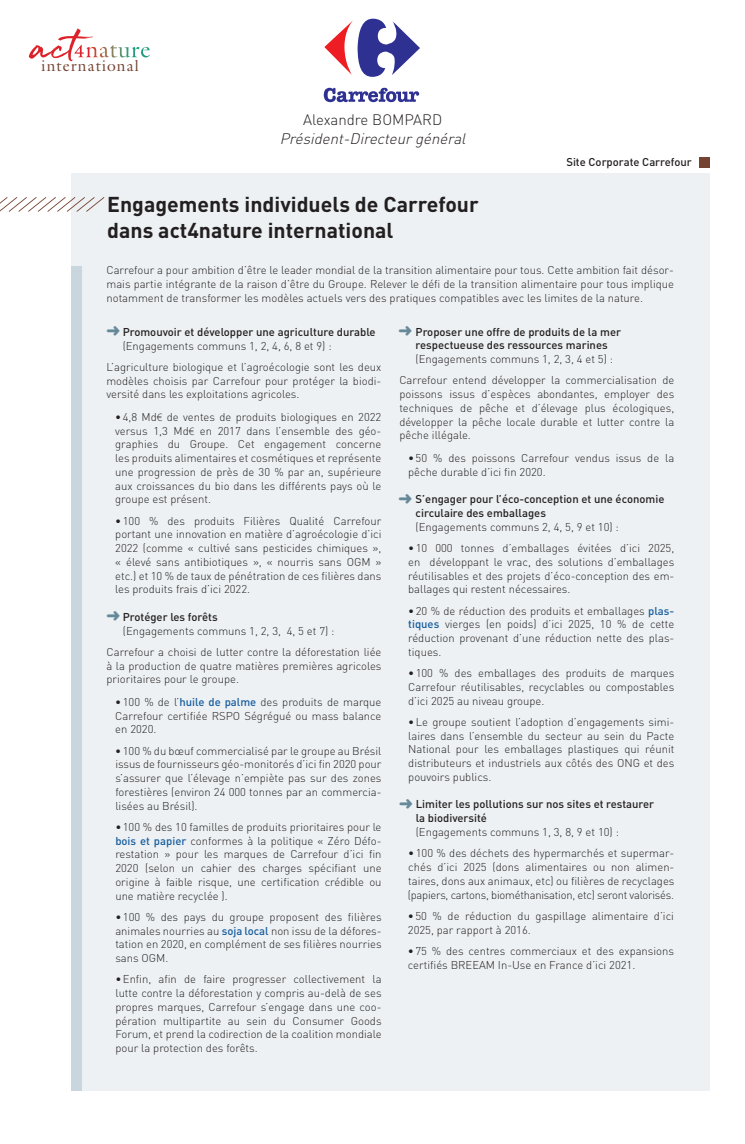
<style>
.page{position:relative;width:745px;height:1144px;background:#fff}
.page>*{position:absolute;margin:0;border:0;box-sizing:border-box;transform-origin:0 0}
.t1{font:700 21.25px/26.2px "DIN";color:#231f20}
.t2{font:15.5px "Galliard Pro";letter-spacing:.07em;color:#744332}
.t3{font:italic 300 15px "DIN";color:#231f20}
.t4{font:300 15px "DIN";color:#231f20}
.t5{font:300 11.25px/13.8px "DIN";color:#231f20;text-align:justify}
.t6{font:500 11.25px/13.8px "DIN";color:#231f20}
.s1{font-family:"Myriad Pro"}
.s2{font-weight:500;color:#175d9e}
</style>
<div class="page">
<div style="left:71px;top:174px;width:638px;height:916px;background:#edf1f3"></div>
<svg style="left:0;top:197px;width:105px;height:15px"></svg>
<div style="left:71px;top:266px;width:10px;height:824px;background:#c9d6dd"></div>
<svg style="left:42px;top:28px;width:108px;height:30px"></svg>
<svg style="left:324px;top:18px;width:96px;height:59px"></svg>
<svg style="left:323px;top:88px;width:96px;height:14px"></svg>
<div style="left:698px;top:157px;width:11px;height:10px;background:#744332"></div>
<h2 class="t2" style="left:42px;top:56px;width:99px">international</h2>
<h3 class="t4" style="left:303px;top:110px;width:140px">Alexandre BOMPARD</h3>
<h3 class="t3" style="left:280px;top:129px;width:191px">Président-Directeurgénéral</h3>
<h1 class="t1" style="left:107px;top:190px;width:373px">Engagements individuels de Carrefour dans act4nature international</h1>
<p class="t6" style="left:566px;top:155px;width:127px">Site Corporate Carrefour</p>
<p class="t5" style="left:106px;top:263px;width:568px">Carrefour a pour ambition d’être le leader mondial de la transition alimentaire pour tous. Cette ambition fait désor&shy;mais partie intégrante de la raison d’être du Groupe. Relever le défi de la transition alimentaire pour tous implique notamment de transformer les modèles actuels vers des pratiques compatibles avec les limites de la nature.</p>
<p class="t6" style="left:123px;top:324px;width:254px">Promouvoir et développer une agriculture durable</p>
<p class="t5" style="left:106px;top:335px;width:276px;line-height:21.2px;text-indent:16px">(Engagements communs 1, 2, 4, 6, 8 et 9) :<br>L’agriculture biologique et l’agroécologie sont les deux</p>
<p class="t5" style="left:106px;top:373px;width:276px">modèles choisis par Carrefour pour protéger la biodi&shy;versité dans les exploitations agricoles.</p>
<p class="t5" style="left:115px;top:410px;width:267px">•4,8 Md<span class="s1">€</span> de ventes de produits biologiques en 2022 versus 1,3 Md<span class="s1">€</span> en 2017 dans l’ensemble des géo&shy;graphies du Groupe. Cet engagement concerne les produits alimentaires et cosmétiques et représente une progression de près de 30 % par an, supérieure aux croissances du bio dans les différents pays où le groupe est présent.</p>
<p class="t5" style="left:115px;top:513px;width:267px">•100 % des produits Filières Qualité Carrefour portant une innovation en matière d’agroécologie d’ici 2022 (comme « cultivé sans pesticides chimiques », « élevé sans antibiotiques », « nourris sans OGM » etc.) et 10 % de taux de pénétration de ces filières dans les produits frais d’ici 2022.</p>
<p class="t6" style="left:123px;top:609px;width:96px">Protéger les forêts</p>
<p class="t5" style="left:106px;top:620px;width:276px;line-height:21.2px;text-indent:16px">(Engagements communs 1, 2, 3, 4, 5 et 7) :<br>Carrefour a choisi de lutter contre la déforestation liée</p>
<p class="t5" style="left:106px;top:658px;width:276px">à la production de quatre matières premières agricoles prioritaires pour le groupe.</p>
<p class="t5" style="left:115px;top:695px;width:267px">•100 % de l’<span class="s2">huile de palme</span> des produits de marque Carrefour certifiée RSPO Ségrégué ou mass balance en 2020.</p>
<p class="t5" style="left:115px;top:743px;width:267px">•100 % du bœuf commercialisé par le groupe au Brésil issus de fournisseurs géo-monitorés d’ici fin 2020 pour s’assurer que l’élevage n’empiète pas sur des zones forestières (environ 24 000 tonnes par an commercia&shy;lisées au Brésil).</p>
<p class="t5" style="left:115px;top:820px;width:267px">•100 % des 10 familles de produits prioritaires pour le <span class="s2">bois et papier</span> conformes à la politique « Zéro Défo&shy;restation » pour les marques de Carrefour d’ici fin 2020 (selon un cahier des charges spécifiant une origine à faible risque, une certification crédible ou une matière recyclée ).</p>
<p class="t5" style="left:115px;top:910px;width:267px">•100 % des pays du groupe proposent des filières animales nourries au <span class="s2">soja local</span> non issu de la défores&shy;tation en 2020, en complément de ses filières nourries sans OGM.</p>
<p class="t5" style="left:115px;top:972px;width:267px">•Enfin, afin de faire progresser collectivement la lutte contre la déforestation y compris au-delà de ses propres marques, Carrefour s’engage dans une coo&shy;pération multipartite au sein du Consumer Goods Forum, et prend la codirection de la coalition mondiale pour la protection des forêts.</p>
<p class="t6" style="left:415px;top:324px;width:207px">Proposer une offre de produits de la mer respectueuse des ressources marines</p>
<p class="t5" style="left:399px;top:348px;width:276px;line-height:21.2px;text-indent:16px">(Engagements communs 1, 2, 3, 4 et 5) :<br>Carrefour entend développer la commercialisation de</p>
<p class="t5" style="left:399px;top:387px;width:276px">poissons issus d’espèces abondantes, employer des techniques de pêche et d’élevage plus écologiques, développer la pêche locale durable et lutter contre la pêche illégale.</p>
<p class="t5" style="left:408px;top:451px;width:267px">•50 % des poissons Carrefour vendus issus de la pêche durable d’ici fin 2020.</p>
<p class="t6" style="left:415px;top:492px;width:250px">S’engager pour l’éco-conception et une économie circulaire des emballages</p>
<p class="t5" style="left:415px;top:520px;width:204px">(Engagements communs 2, 4, 5, 9 et 10) :</p>
<p class="t5" style="left:408px;top:541px;width:267px">•10 000 tonnes d’emballages évitées d’ici 2025, en développant le vrac, des solutions d’emballages réutilisables et des projets d’éco-conception des em&shy;ballages qui restent nécessaires.</p>
<p class="t5" style="left:408px;top:603px;width:267px">•20 % de réduction des produits et emballages <span class="s2">plas&shy;tiques</span> vierges (en poids) d’ici 2025, 10 % de cette réduction provenant d’une réduction nette des plas&shy;tiques.</p>
<p class="t5" style="left:408px;top:666px;width:267px">•100 % des emballages des produits de marques Carrefour réutilisables, recyclables ou compostables d’ici 2025 au niveau groupe.</p>
<p class="t5" style="left:408px;top:715px;width:267px">•Le groupe soutient l’adoption d’engagements simi&shy;laires dans l’ensemble du secteur au sein du Pacte National pour les emballages plastiques qui réunit distributeurs et industriels aux côtés des ONG et des pouvoirs publics.</p>
<p class="t6" style="left:415px;top:797px;width:240px">Limiter les pollutions sur nos sites et restaurer la biodiversité</p>
<p class="t5" style="left:415px;top:825px;width:204px">(Engagements communs 1, 3, 8, 9 et 10) :</p>
<p class="t5" style="left:407px;top:846px;width:268px">•100 % des déchets des hypermarchés et supermar&shy;chés d’ici 2025 (dons alimentaires ou non alimen&shy;taires, dons aux animaux, etc) ou filières de recyclages (papiers, cartons, biométhanisation, etc) seront valorisés.</p>
<p class="t5" style="left:407px;top:908px;width:267px">•50 % de réduction du gaspillage alimentaire d’ici<br>2025, par rapport à 2016.</p>
<p class="t5" style="left:407px;top:943px;width:267px">•75 % des centres commerciaux et des expansions certifiés BREEAM In-Use en France d’ici 2021.</p>
</div>
